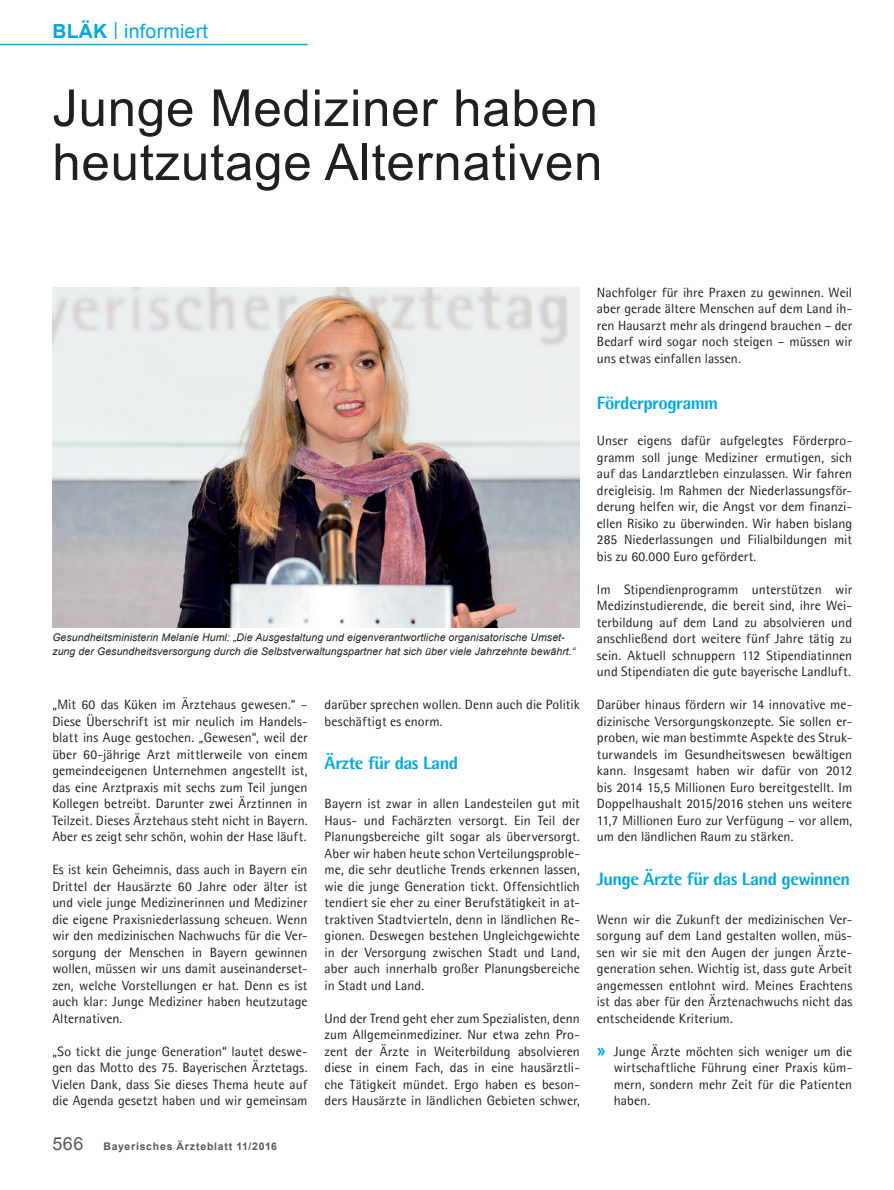
<style>
.page{position:relative;width:894px;height:1190px;background:#fff}
.page>*{position:absolute;margin:0;border:0;box-sizing:border-box;transform-origin:0 0}
.t1{font:51px/54px "Arial";letter-spacing:.015em;color:#231f20}
.t2{font:19.5px "Arial";letter-spacing:.015em;color:#00a9e0}
.t3{font:800 18px "Agfa Rotis Semisans";letter-spacing:-.025em;color:#00a9e0}
.t4{font:13.5px/16.5px "Agfa Rotis Semisans";letter-spacing:.005em;color:#231f20;text-align:justify}
.t5{font:italic 10.5px/13.5px "Arial";letter-spacing:.01em;color:#231f20}
.t6{font:700 10.5px "Arial";letter-spacing:.075em;color:#58595b}
.s1{font-weight:700}
.s2{font-weight:400;font-size:18px}
.s3{font-family:"Arial";font-weight:700;font-size:16.5px;color:#00a9e0}
</style>
<div class="page">
<hr style="left:0;top:44px;width:307px;height:1px;background:#00a9e0">
<img style="left:52px;top:287px;width:528px;height:340px">
<h2 class="t2" style="left:52px;top:20px;width:157px"><span class="s1">BLÄK</span> <sup>|</sup> informiert</h2>
<h1 class="t1" style="left:52px;top:81px;width:551px">Junge Mediziner haben heutzutage Alternativen</h1>
<p class="t5" style="left:52px;top:631px;width:524px">Gesundheitsministerin Melanie Huml: „Die Ausgestaltung und eigenverantwortliche organisatorische Umset&shy;zung der Gesundheitsversorgung durch die Selbstverwaltungspartner hat sich über viele Jahrzehnte bewährt.“</p>
<p class="t4" style="left:52px;top:696px;width:257px">„Mit 60 das Küken im Ärztehaus gewesen.“ – Diese Überschrift ist mir neulich im Handels&shy;blatt ins Auge gestochen. „Gewesen“, weil der über 60-jährige Arzt mittlerweile von einem gemeindeeigenen Unternehmen angestellt ist, das eine Arztpraxis mit sechs zum Teil jungen Kollegen betreibt. Darunter zwei Ärztinnen in Teilzeit. Dieses Ärztehaus steht nicht in Bayern.<br>Aber es zeigt sehr schön, wohin der Hase läuft.</p>
<p class="t4" style="left:52px;top:861px;width:257px">Es ist kein Geheimnis, dass auch in Bayern ein Drittel der Hausärzte 60 Jahre oder älter ist und viele junge Medizinerinnen und Mediziner die eigene Praxisniederlassung scheuen. Wenn wir den medizinischen Nachwuchs für die Ver&shy;sorgung der Menschen in Bayern gewinnen wollen, müssen wir uns damit auseinanderset&shy;zen, welche Vorstellungen er hat. Denn es ist auch klar: Junge Mediziner haben heutzutage Alternativen.</p>
<p class="t4" style="left:52px;top:1043px;width:257px">„So tickt die junge Generation“ lautet deswe&shy;gen das Motto des 75. Bayerischen Ärztetags.<br>Vielen Dank, dass Sie dieses Thema heute auf die Agenda gesetzt haben und wir gemeinsam</p>
<p class="t6" style="left:52px;top:1140px;width:226px"><span class="s2">566</span> Bayerisches Ärzteblatt 11/2016</p>
<p class="t4" style="left:324px;top:696px;width:257px">darüber sprechen wollen. Denn auch die Politik beschäftigt es enorm.</p>
<h3 class="t3" style="left:324px;top:752px;width:135px">Ärzte für das Land</h3>
<p class="t4" style="left:324px;top:795px;width:257px">Bayern ist zwar in allen Landesteilen gut mit Haus- und Fachärzten versorgt. Ein Teil der Planungsbereiche gilt sogar als überversorgt.<br>Aber wir haben heute schon Verteilungsproble&shy;me, die sehr deutliche Trends erkennen lassen, wie die junge Generation tickt. Offensichtlich tendiert sie eher zu einer Berufstätigkeit in at&shy;traktiven Stadtvierteln, denn in ländlichen Re&shy;gionen. Deswegen bestehen Ungleichgewichte in der Versorgung zwischen Stadt und Land, aber auch innerhalb großer Planungsbereiche in Stadt und Land.</p>
<p class="t4" style="left:324px;top:1010px;width:257px">Und der Trend geht eher zum Spezialisten, denn zum Allgemeinmediziner. Nur etwa zehn Pro&shy;zent der Ärzte in Weiterbildung absolvieren diese in einem Fach, das in eine hausärztli&shy;che Tätigkeit mündet. Ergo haben es beson&shy;ders Hausärzte in ländlichen Gebieten schwer,</p>
<p class="t4" style="left:597px;top:284px;width:257px">Nachfolger für ihre Praxen zu gewinnen. Weil aber gerade ältere Menschen auf dem Land ih&shy;ren Hausarzt mehr als dringend brauchen – der Bedarf wird sogar noch steigen – müssen wir uns etwas einfallen lassen.</p>
<h3 class="t3" style="left:597px;top:392px;width:123px">Förderprogramm</h3>
<p class="t4" style="left:597px;top:432px;width:257px">Unser eigens dafür aufgelegtes Förderpro&shy;gramm soll junge Mediziner ermutigen, sich auf das Landarztleben einzulassen. Wir fahren dreigleisig. Im Rahmen der Niederlassungsför&shy;derung helfen wir, die Angst vor dem finanzi&shy;ellen Risiko zu überwinden. Wir haben bislang 285 Niederlassungen und Filialbildungen mit bis zu 60.000 Euro gefördert.</p>
<p class="t4" style="left:597px;top:581px;width:257px">Im Stipendienprogramm unterstützen wir Medizinstudierende, die bereit sind, ihre Wei&shy;terbildung auf dem Land zu absolvieren und anschließend dort weitere fünf Jahre tätig zu sein. Aktuell schnuppern 112 Stipendiatinnen und Stipendiaten die gute bayerische Landluft.</p>
<p class="t4" style="left:597px;top:696px;width:257px">Darüber hinaus fördern wir 14 innovative me&shy;dizinische Versorgungskonzepte. Sie sollen er&shy;proben, wie man bestimmte Aspekte des Struk&shy;turwandels im Gesundheitswesen bewältigen kann. Insgesamt haben wir dafür von 2012 bis 2014 15,5 Millionen Euro bereitgestellt. Im Doppelhaushalt 2015/2016 stehen uns weitere 11,7 Millionen Euro zur Verfügung – vor allem, um den ländlichen Raum zu stärken.</p>
<h3 class="t3" style="left:597px;top:867px;width:255px">Junge Ärzte für das Land gewinnen</h3>
<p class="t4" style="left:597px;top:911px;width:257px">Wenn wir die Zukunft der medizinischen Ver&shy;sorgung auf dem Land gestalten wollen, müs&shy;sen wir sie mit den Augen der jungen Ärzte&shy;generation sehen. Wichtig ist, dass gute Arbeit angemessen entlohnt wird. Meines Erachtens ist das aber für den Ärztenachwuchs nicht das entscheidende Kriterium.</p>
<p class="t4" style="left:614px;top:1043px;width:240px;text-indent:-17px"><span class="s3">»</span> Junge Ärzte möchten sich weniger um die wirtschaftliche Führung einer Praxis küm&shy;mern, sondern mehr Zeit für die Patienten haben.</p>
</div>
